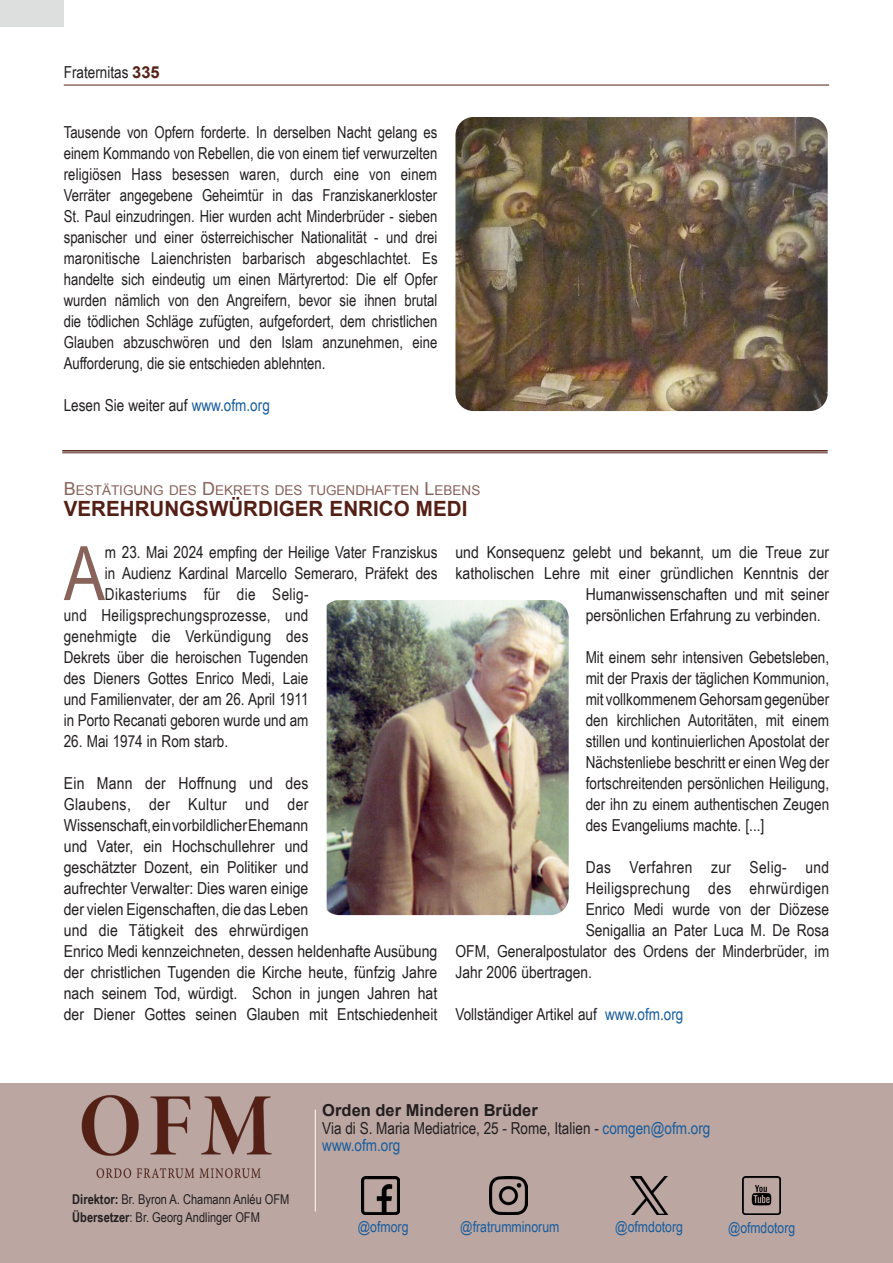
<style>
.page{position:relative;width:893px;height:1263px;background:#fff}
.page>*{position:absolute;margin:0;border:0;box-sizing:border-box;transform-origin:0 0}
.Titolo{font:75.15px "Arial Narrow";color:#87635b}
.Titolo-2{font:700 21px "Arial";color:#542015}
.Titolo-3{font:16.5px/21px "Arial Narrow";color:#231f20;text-align:justify}
.Titolo-4{font:16.5px/21px "Arial Narrow";color:#231f20;scale:1.04 1}
.Titolo-5{font:16.5px "Arial Narrow";letter-spacing:.025em;color:#231f20}
.Titolo-6{font:16.5px "Arial Narrow";letter-spacing:.02em;color:#231f20}
.t1{font:700 16.5px "Arial";color:#231f20}
.t2{font:15px "Arial Narrow";color:#175d9e}
.t3{font:13.5px/18px "Arial Narrow";color:#231f20}
.Titolo_piccolo{font:13.5px "Arial";color:#87635b}
.s1{font-family:"Arial";font-weight:700;color:#542015}
.s2{color:#175d9e}
.s3{font-size:18px}
.s4{font-weight:700}
</style>
<div class="page">
<hr style="left:64px;top:85px;width:765px;height:1px;background:#542015">
<div style="left:0;top:0;width:64px;height:27px;background:#dddede"></div>
<div style="left:0;top:1083px;width:893px;height:180px;background:#bba6a1"></div>
<img style="left:361px;top:1176px;width:39px;height:39px">
<img style="left:489px;top:1176px;width:38px;height:39px">
<img style="left:742px;top:1176px;width:39px;height:39px">
<hr style="left:315px;top:1109px;width:1px;height:102px;background:#fff">
<img style="left:81px;top:1095px;width:191px;height:84px">
<img style="left:630px;top:1176px;width:38px;height:39px">
<img style="left:455px;top:117px;width:373px;height:294px">
<hr style="left:62px;top:450px;width:766px;height:2px;background:#542015">
<hr style="left:62px;top:452px;width:766px;height:1px;background:#542015">
<img style="left:327px;top:600px;width:242px;height:315px">
<p class="Titolo-3" style="left:64px;top:61px;width:97px">Fraternitas <span class="s1">335</span></p>
<p class="Titolo-3" style="left:64px;top:121px;width:375px">Tausende von Opfern forderte. In derselben Nacht gelang es einem Kommando von Rebellen, die von einem tief verwurzelten religiösen Hass besessen waren, durch eine von einem Verräter angegebene Geheimtür in das Franziskanerkloster St. Paul einzudringen. Hier wurden acht Minderbrüder - sieben spanischer und einer österreichischer Nationalität - und drei maronitische Laienchristen barbarisch abgeschlachtet. Es handelte sich eindeutig um einen Märtyrertod: Die elf Opfer wurden nämlich von den Angreifern, bevor sie ihnen brutal die tödlichen Schläge zufügten, aufgefordert, dem christlichen Glauben abzuschwören und den Islam anzunehmen, eine Aufforderung, die sie entschieden ablehnten.</p>
<p class="Titolo-3" style="left:64px;top:394px;width:208px">Lesen Sie weiter auf <span class="s2">www.ofm.org</span></p>
<p class="Titolo_piccolo" style="left:64px;top:481px;width:418px"><span class="s3">B</span>ESTÄTIGUNG DES <span class="s3">D</span>EKRETS DES TUGENDHAFTEN <span class="s3">L</span>EBENS</p>
<p class="Titolo-2" style="left:64px;top:495px;width:405px">VEREHRUNGSWÜRDIGER ENRICO MEDI</p>
<p class="Titolo" style="left:64px;top:518px;width:43px">A</p>
<p class="Titolo-3" style="left:105px;top:541px;width:334px">m 23. Mai 2024 empfing der Heilige Vater Franziskus</p>
<p class="Titolo-4" style="left:455px;top:541px;width:361px">und Konsequenz gelebt und bekannt, um die Treue zur</p>
<p class="Titolo-4" style="left:455px;top:562px;width:361px">katholischen Lehre mit einer gründlichen Kenntnis der</p>
<p class="Titolo-4" style="left:586px;top:583px;width:236px">Humanwissenschaften und mit seiner</p>
<p class="Titolo-4" style="left:586px;top:604px;width:228px">persönlichen Erfahrung zu verbinden.</p>
<p class="Titolo-3" style="left:586px;top:646px;width:245px">Mit einem sehr intensiven Gebetsleben, mit der Praxis der täglichen Kommunion, mit vollkommenem Gehorsam gegenüber den kirchlichen Autoritäten, mit einem stillen und kontinuierlichen Apostolat der Nächstenliebe beschritt er einen Weg der fortschreitenden persönlichen Heiligung, der ihn zu einem authentischen Zeugen des Evangeliums machte. [...]</p>
<p class="Titolo-5" style="left:586px;top:855px;width:245px">Das Verfahren zur Selig- und</p>
<p class="Titolo-5" style="left:586px;top:876px;width:245px">Heiligsprechung des ehrwürdigen</p>
<p class="Titolo-3" style="left:586px;top:898px;width:245px">Enrico Medi wurde von der Diözese</p>
<p class="Titolo-3" style="left:586px;top:919px;width:245px">Senigallia an Pater Luca M. De Rosa</p>
<p class="Titolo-3" style="left:455px;top:940px;width:375px">OFM, Generalpostulator des Ordens der Minderbrüder, im</p>
<p class="Titolo-3" style="left:455px;top:961px;width:138px">Jahr 2006 übertragen.</p>
<p class="Titolo-3" style="left:455px;top:1003px;width:229px">Vollständiger Artikel auf <span class="s2">www.ofm.org</span></p>
<p class="Titolo-3" style="left:105px;top:562px;width:334px">in Audienz Kardinal Marcello Semeraro, Präfekt des</p>
<p class="Titolo-6" style="left:105px;top:582px;width:205px">Dikasteriums für die Selig-</p>
<p class="Titolo-3" style="left:64px;top:604px;width:246px">und Heiligsprechungsprozesse, und</p>
<p class="Titolo-6" style="left:64px;top:624px;width:246px">genehmigte die Verkündigung des</p>
<p class="Titolo-3" style="left:64px;top:646px;width:246px">Dekrets über die heroischen Tugenden</p>
<p class="Titolo-3" style="left:64px;top:667px;width:246px">des Dieners Gottes Enrico Medi, Laie</p>
<p class="Titolo-3" style="left:64px;top:688px;width:246px">und Familienvater, der am 26. April 1911</p>
<p class="Titolo-3" style="left:64px;top:709px;width:246px">in Porto Recanati geboren wurde und am</p>
<p class="Titolo-3" style="left:64px;top:730px;width:166px">26. Mai 1974 in Rom starb.</p>
<p class="Titolo-4" style="left:64px;top:772px;width:361px">Ein Mann der Hoffnung und des<br>Glaubens, der Kultur und der<br>Wissenschaft, ein vorbildlicher Ehemann<br>und Vater, ein Hochschullehrer und<br>geschätzter Dozent, ein Politiker und<br>aufrechter Verwalter: Dies waren einige<br>der vielen Eigenschaften, die das Leben<br>und die Tätigkeit des ehrwürdigen<br>Enrico Medi kennzeichneten, dessen heldenhafte Ausübung der christlichen Tugenden die Kirche heute, fünfzig Jahre nach seinem Tod, würdigt. Schon in jungen Jahren hat der Diener Gottes seinen Glauben mit Entschiedenheit</p>
<p class="t3" style="left:72px;top:1189px;width:219px"><span class="s4">Direktor:</span> Br. Byron A. Chamann Anléu OFM<br><span class="s4">Übersetzer</span>: Br. Georg Andlinger OFM</p>
<p class="t1" style="left:322px;top:1099px;width:217px">Orden der Minderen Brüder</p>
<p class="Titolo-3" style="left:322px;top:1119px;width:390px;line-height:16.5px">Via di S. Maria Mediatrice, 25 - Rome, Italien - <span class="s2">comgen@ofm.org www.ofm.org</span></p>
<p class="t2" style="left:358px;top:1216px;width:52px">@ofmorg</p>
<p class="t2" style="left:460px;top:1216px;width:101px">@fratrumminorum</p>
<p class="t2" style="left:615px;top:1216px;width:69px">@ofmdotorg</p>
<p class="t2" style="left:728px;top:1216px;width:69px">@ofmdotorg</p>
</div>
